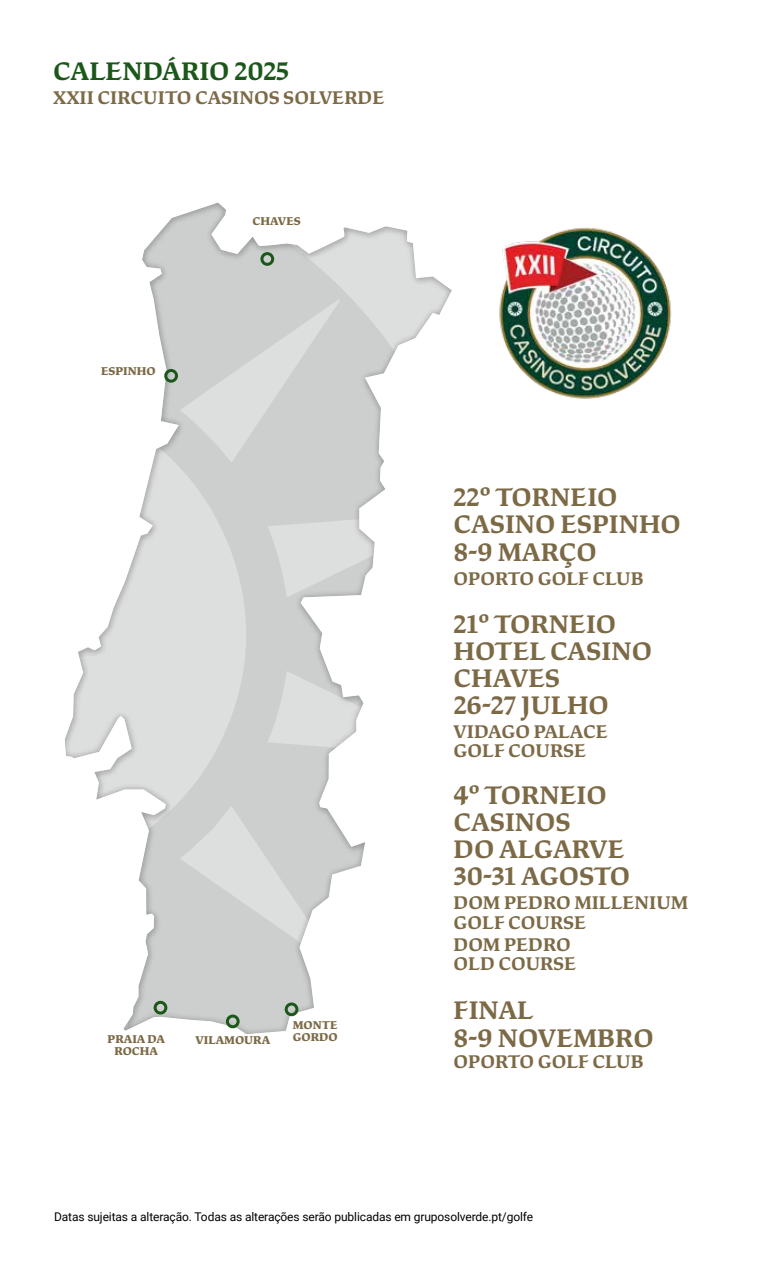
<style>
.page{position:relative;width:766px;height:1276px;background:#fff}
.page>*{position:absolute;margin:0;border:0;box-sizing:border-box;transform-origin:0 0}
.t1{font:700 27px/27px "Study";color:#7c6945}
.t2{font:700 27px "Study";color:#1c571a}
.t3{font:700 19.5px/19.5px "Study";color:#7c6945}
.t4{font:12px "Roboto";letter-spacing:-.01em;color:#000}
.t5{font:800 12px "Study";color:#7c6945}
</style>
<div class="page">
<svg style="left:65px;top:202px;width:387px;height:832px"></svg>
<div style="left:164px;top:369px;width:14px;height:14px;border:3px solid #1c571a;border-radius:50%"></div>
<div style="left:260px;top:252px;width:14px;height:14px;border:3px solid #1c571a;border-radius:50%"></div>
<div style="left:153px;top:1001px;width:14px;height:13px;border:3px solid #1c571a;border-radius:50%"></div>
<div style="left:226px;top:1014px;width:13px;height:14px;border:3px solid #1c571a;border-radius:50%"></div>
<div style="left:284px;top:1002px;width:14px;height:14px;border:3px solid #1c571a;border-radius:50%"></div>
<img style="left:499px;top:227px;width:173px;height:172px">
<h1 class="t2" style="left:53px;top:55px;width:237px">CALENDÁRIO 2025</h1>
<p class="t3" style="left:53px;top:88px;width:333px">XXII CIRCUITO CASINOS SOLVERDE</p>
<p class="t5" style="left:101px;top:364px;width:56px">ESPINHO</p>
<p class="t5" style="left:252px;top:214px;width:50px">CHAVES</p>
<p class="t5" style="left:293px;top:1018px;width:46px">MONTE</p>
<p class="t5" style="left:108px;top:1031px;width:59px">PRAIA DA</p>
<p class="t5" style="left:293px;top:1030px;width:46px">GORDO</p>
<p class="t5" style="left:114px;top:1043px;width:45px">ROCHA</p>
<p class="t5" style="left:195px;top:1033px;width:76px">VILAMOURA</p>
<h1 class="t1" style="left:453px;top:484px;width:229px">22º TORNEIO<br>CASINO ESPINHO</h1>
<h1 class="t1" style="left:453px;top:539px;width:144px">8-9 MARÇO</h1>
<p class="t3" style="left:453px;top:569px;width:191px">OPORTO GOLF CLUB</p>
<h1 class="t1" style="left:453px;top:611px;width:200px">21º TORNEIO<br>HOTEL CASINO<br>CHAVES</h1>
<h1 class="t1" style="left:453px;top:691px;width:157px">26-27 JULHO</h1>
<p class="t3" style="left:453px;top:722px;width:156px">VIDAGO PALACE<br>GOLF COURSE</p>
<h1 class="t1" style="left:453px;top:782px;width:172px">4º TORNEIO<br>CASINOS<br>DO ALGARVE</h1>
<h1 class="t1" style="left:453px;top:863px;width:178px">30-31 AGOSTO</h1>
<p class="t3" style="left:453px;top:893px;width:236px">DOM PEDRO MILLENIUM<br>GOLF COURSE</p>
<p class="t3" style="left:453px;top:935px;width:124px">DOM PEDRO<br>OLD COURSE</p>
<h1 class="t1" style="left:453px;top:997px;width:81px">FINAL</h1>
<h1 class="t1" style="left:453px;top:1025px;width:201px">8-9 NOVEMBRO</h1>
<p class="t3" style="left:453px;top:1052px;width:191px">OPORTO GOLF CLUB</p>
<p class="t4" style="left:54px;top:1208px;width:480px">Datas sujeitas a alteração. Todas as alterações serão publicadas em gruposolverde.pt/golfe</p>
</div>
